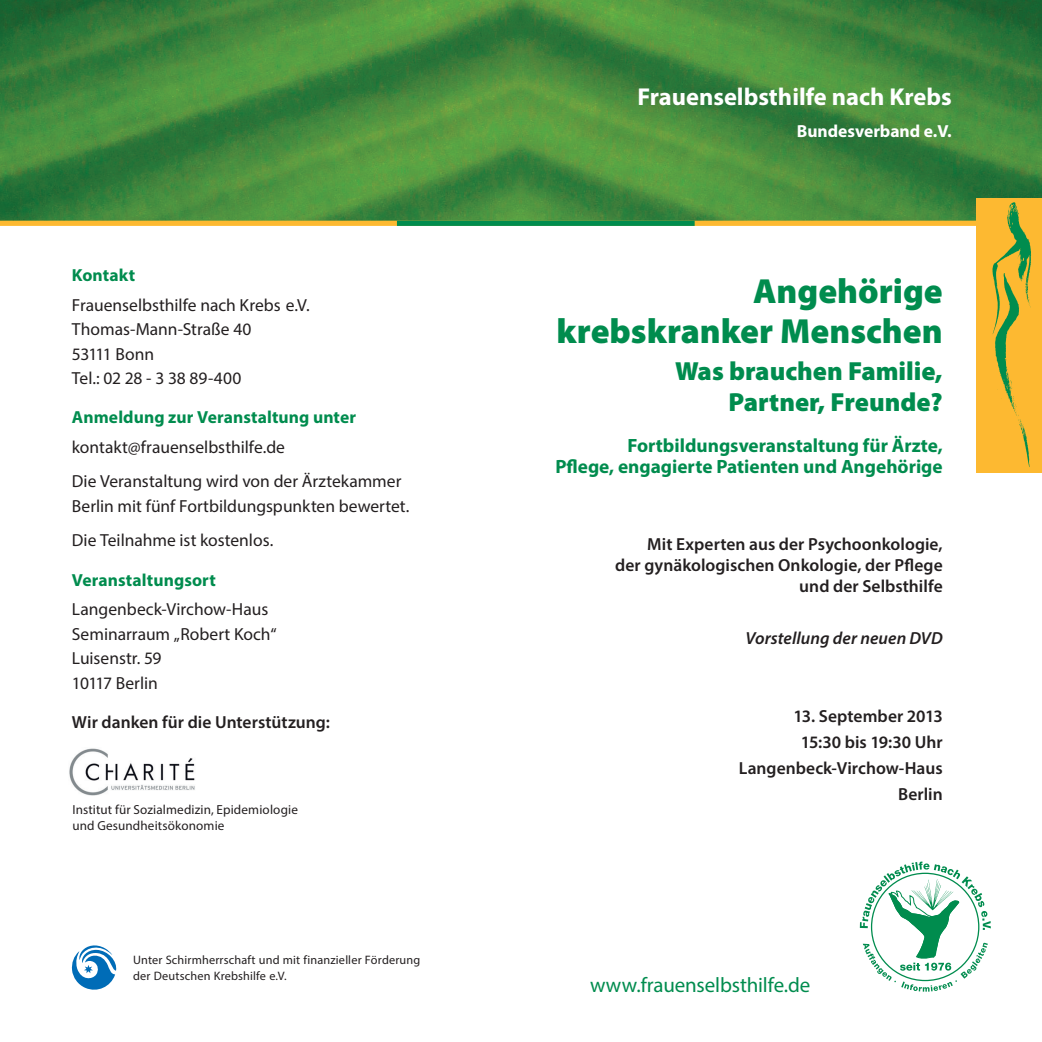
<style>
.page{position:relative;width:1042px;height:1042px;background:#fff}
.page>*{position:absolute;margin:0;border:0;box-sizing:border-box;transform-origin:0 0}
.t1{font:900 35px/40.2px "Myriad Pro";color:#008c4e;text-align:right}
.t2{font:900 26.25px/31.5px "Myriad Pro";color:#008c4e;text-align:right}
.t3{font:700 24.5px "Myriad Pro";color:#fff}
.t4{font:21px "Myriad Pro";letter-spacing:-.005em;color:#008c4e}
.t5{font:700 19.25px/21px "Myriad Pro";color:#008c4e;text-align:right}
.t6{font:17.5px/24.5px "Myriad Pro";color:#231f20}
.t7{font:600 17.5px/25.9px "Myriad Pro";color:#231f20;text-align:right}
.t8{font:700 17.5px "Myriad Pro";letter-spacing:.005em;color:#008c4e}
.t9{font:italic 600 17.5px "Myriad Pro";letter-spacing:.005em;color:#231f20}
.t10{font:700 17.5px "Myriad Pro";color:#fff}
.t11{font:13.12px/16.6px "Myriad Pro";letter-spacing:.01em;color:#231f20}
.t12{font:12.25px/15.8px "Myriad Pro";letter-spacing:.015em;color:#231f20}
</style>
<div class="page">
<img style="left:0;top:0;width:1042px;height:221px">
<div style="left:0;top:221px;width:1042px;height:5px;background:#fdb931"></div>
<div style="left:976px;top:198px;width:66px;height:275px;background:#fdb931"></div>
<img style="left:992px;top:202px;width:39px;height:265px">
<div style="left:397px;top:221px;width:297px;height:5px;background:#008c4e"></div>
<svg style="left:72px;top:945px;width:45px;height:44px"></svg>
<svg style="left:860px;top:861px;width:131px;height:130px"></svg>
<img style="left:69px;top:748px;width:126px;height:48px">
<p class="t8" style="left:72px;top:264px;width:65px">Kontakt</p>
<p class="t6" style="left:72px;top:292px;width:239px">Frauenselbsthilfe nach Krebs e.V.<br>Thomas-Mann-Straße 40<br>53111 Bonn<br>Tel.: 02 28 - 3 38 89-400</p>
<p class="t8" style="left:72px;top:406px;width:286px">Anmeldung zur Veranstaltung unter</p>
<p class="t6" style="left:72px;top:429px;width:331px;line-height:34.5px">kontakt@frauenselbsthilfe.de<br>Die Veranstaltung wird von der Ärztekammer</p>
<p class="t6" style="left:72px;top:488px;width:339px;line-height:34.5px">Berlin mit fünf Fortbildungspunkten bewertet.<br>Die Teilnahme ist kostenlos.</p>
<p class="t8" style="left:72px;top:568px;width:145px">Veranstaltungsort</p>
<p class="t6" style="left:72px;top:597px;width:206px">Langenbeck-Virchow-Haus<br>Seminarraum „Robert Koch“<br>Luisenstr. 59<br>10117 Berlin</p>
<p class="t7" style="left:72px;top:709px;width:260px">Wir danken für die Unterstützung:</p>
<p class="t11" style="left:72px;top:801px;width:227px">Institut für Sozialmedizin, Epidemiologie und Gesundheitsökonomie</p>
<p class="t12" style="left:133px;top:951px;width:289px">Unter Schirmherrschaft und mit finanzieller Förderung der Deutschen Krebshilfe e.V.</p>
<h3 class="t3" style="left:637px;top:81px;width:316px">Frauenselbsthilfe nach Krebs</h3>
<p class="t10" style="left:797px;top:119px;width:157px">Bundesverband e.V.</p>
<h1 class="t1" style="left:556px;top:269px;width:388px">Angehörige krebskranker Menschen</h1>
<h2 class="t2" style="left:675px;top:354px;width:269px">Was brauchen Familie,<br>Partner, Freunde?</h2>
<p class="t5" style="left:555px;top:434px;width:389px">Fortbildungsveranstaltung für Ärzte,<br>Pflege, engagierte Patienten und Angehörige</p>
<p class="t7" style="left:615px;top:533px;width:329px;line-height:21px">Mit Experten aus der Psychoonkologie,<br>der gynäkologischen Onkologie, der Pflege und der Selbsthilfe</p>
<p class="t9" style="left:745px;top:627px;width:199px">Vorstellung der neuen DVD</p>
<p class="t7" style="left:739px;top:703px;width:205px">13. September 2013<br>15:30 bis 19:30 Uhr<br>Langenbeck-Virchow-Haus<br>Berlin</p>
<p class="t4" style="left:590px;top:972px;width:222px">www.frauenselbsthilfe.de</p>
</div>
